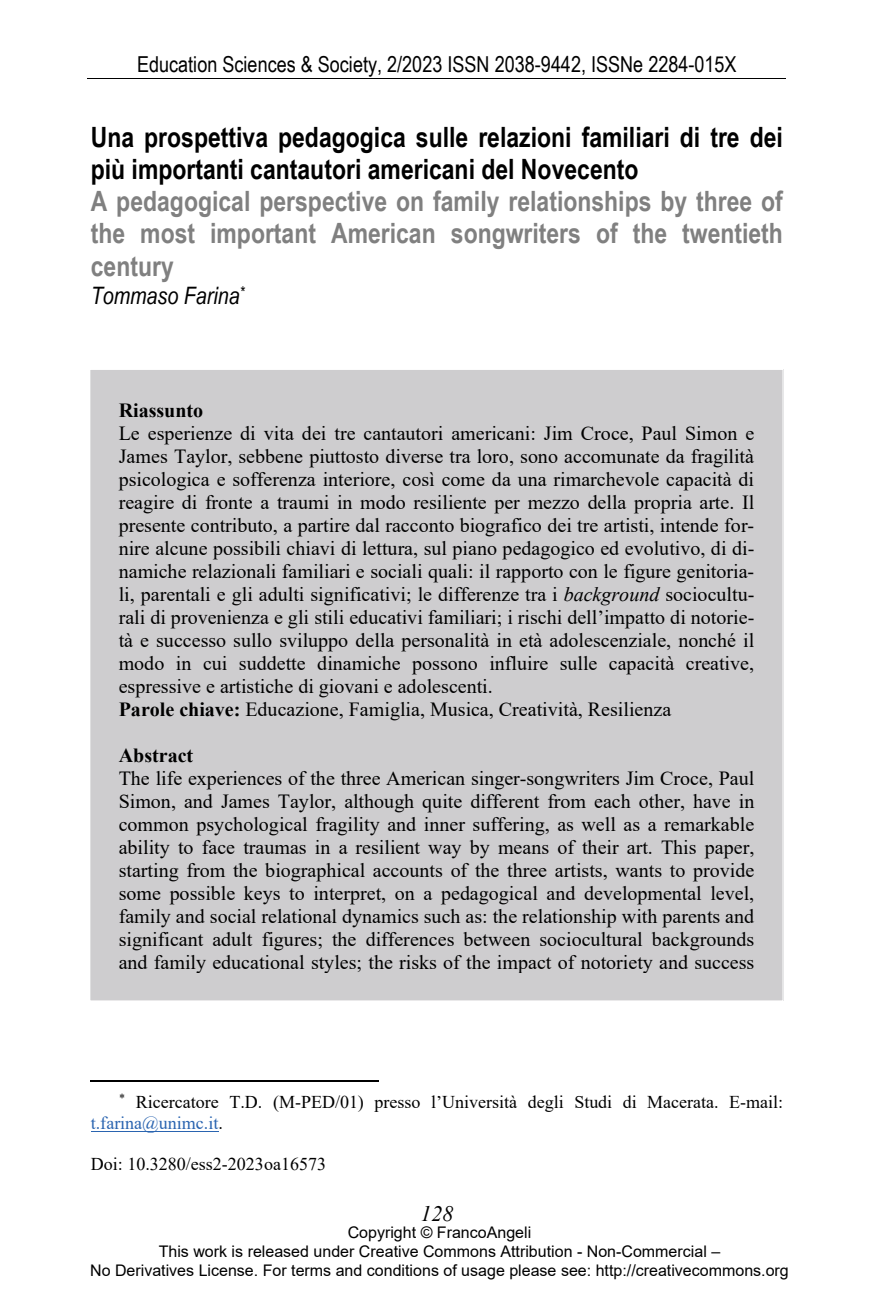
<style>
.page{position:relative;width:879px;height:1305px;background:#fff}
.page>*{position:absolute;margin:0;border:0;box-sizing:border-box;transform-origin:0 0}
.t1{font:700 28px/32.2px "Arial Narrow";color:#808080;text-align:justify}
.t2{font:700 28px/32.2px "Arial Narrow";color:#000}
.t3{font:italic 24px "Arial Narrow";color:#000}
.t4{font:22px "Arial Narrow";color:#000}
.t5{font:italic 22px "Times New Roman";color:#000}
.t6{font:20px/23px "Times New Roman";color:#000}
.t7{font:700 20px "Times New Roman";color:#000}
.t8{font:18px/20.6px "Times New Roman";color:#000}
.t9{font:16px/19.2px "Arial";color:#000;text-align:center}
.s1{font-style:italic}
.s2{font-weight:700}
.s3{color:#2a64b0}
</style>
<div class="page">
<hr style="left:88px;top:78px;width:697px;height:1px;background:#000">
<hr style="left:91px;top:1079px;width:288px;height:2px;background:#000">
<hr style="left:91px;top:1130px;width:127px;height:1px;background:#2a64b0">
<div style="left:90px;top:369px;width:692px;height:631px;background:#cecdcf"></div>
<p class="t4" style="left:137px;top:51px;width:600px">Education Sciences &amp; Society, 2/2023 ISSN 2038-9442, ISSNe 2284-015X</p>
<h1 class="t2" style="left:91px;top:121px;width:693px">Una prospettiva pedagogica sulle relazioni familiari di tre dei più importanti cantautori americani del Novecento</h1>
<h1 class="t1" style="left:91px;top:185px;width:693px">A pedagogical perspective on family relationships by three of the most important American songwriters of the twentieth century</h1>
<p class="t3" style="left:91px;top:281px;width:155px">Tommaso Farina<sup>*</sup></p>
<p class="t7" style="left:119px;top:399px;width:86px">Riassunto</p>
<p class="t6" style="left:119px;top:422px;width:637px">Le esperienze di vita dei tre cantautori americani: Jim Croce, Paul Simon e James Taylor, sebbene piuttosto diverse tra loro, sono accomunate da fragilità psicologica e sofferenza interiore, così come da una rimarchevole capacità di reagire di fronte a traumi in modo resiliente per mezzo della propria arte. Il presente contributo, a partire dal racconto biografico dei tre artisti, intende for&shy;nire alcune possibili chiavi di lettura, sul piano pedagogico ed evolutivo, di di&shy;namiche relazionali familiari e sociali quali: il rapporto con le figure genitoria&shy;li, parentali e gli adulti significativi; le differenze tra i <span class="s1">background</span> sociocultu&shy;rali di provenienza e gli stili educativi familiari; i rischi dell’impatto di notorie&shy;tà e successo sullo sviluppo della personalità in età adolescenziale, nonché il modo in cui suddette dinamiche possono influire sulle capacità creative, espressive e artistiche di giovani e adolescenti.<br><span class="s2">Parole chiave:</span> Educazione, Famiglia, Musica, Creatività, Resilienza</p>
<p class="t7" style="left:119px;top:744px;width:76px">Abstract</p>
<p class="t6" style="left:119px;top:766px;width:637px;text-align:justify">The life experiences of the three American singer-songwriters Jim Croce, Paul Simon, and James Taylor, although quite different from each other, have in common psychological fragility and inner suffering, as well as a remarkable ability to face traumas in a resilient way by means of their art. This paper, starting from the biographical accounts of the three artists, wants to provide some possible keys to interpret, on a pedagogical and developmental level, family and social relational dynamics such as: the relationship with parents and significant adult figures; the differences between sociocultural backgrounds and family educational styles; the risks of the impact of notoriety and success</p>
<p class="t8" style="left:91px;top:1091px;width:693px;text-indent:28px"><sup>*</sup> Ricercatore T.D. (M-PED/01) presso l’Università degli Studi di Macerata. E-mail: <span class="s3">t.farina@unimc.it</span>.</p>
<p class="t8" style="left:91px;top:1153px;width:237px">Doi: 10.3280/ess2-2023oa16573</p>
<p class="t5" style="left:420px;top:1200px;width:35px">128</p>
<p class="t9" style="left:90px;top:1222px;width:700px">Copyright © FrancoAngeli<br>This work is released under Creative Commons Attribution - Non-Commercial –<br>No Derivatives License. For terms and conditions of usage please see: http://creativecommons.org</p>
</div>
